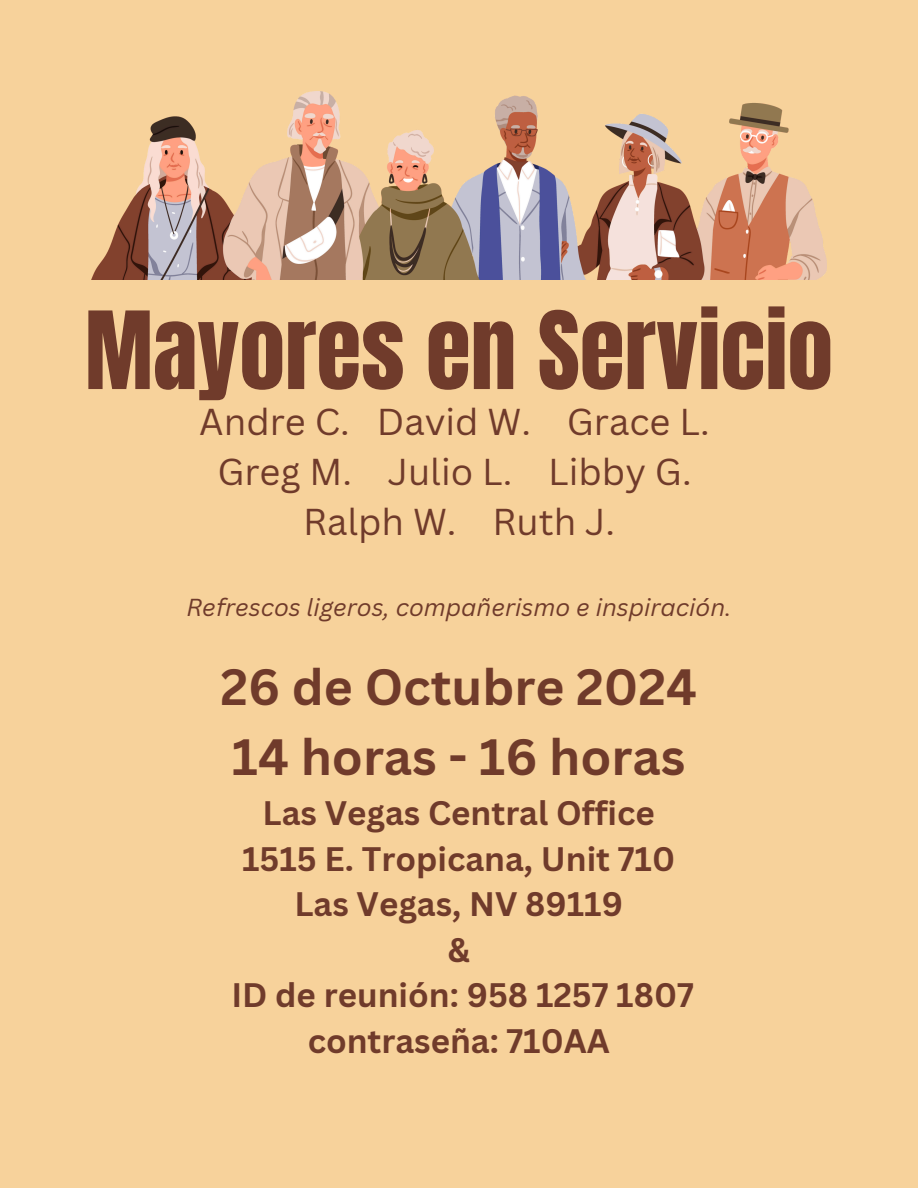
<style>
.page{position:relative;width:918px;height:1188px;background:#f7d29b}
.page>*{position:absolute;margin:0;border:0;box-sizing:border-box;transform-origin:0 0}
.t1{font:91.5px "Anton";color:#703b2b}
.t2{font:700 49.65px/69.3px "Canva Sans";color:#703b2b}
.t3{font:36.45px/50.2px "Canva Sans";color:#703b2b;text-align:center}
.t4{font:700 33.15px/45.6px "Canva Sans";color:#703b2b;text-align:center}
.t5{font:italic 24px "Canva Sans";color:#703b2b}
</style>
<div class="page">
<img style="left:92px;top:92px;width:734px;height:188px">
<h1 class="t1" style="left:85px;top:285px;width:750px">Mayores en Servicio</h1>
<h3 class="t3" style="left:199px;top:395px;width:512px">Andre C. David W. Grace L.<br>Greg M. Julio L. Libby G.<br>Ralph W. Ruth J.</h3>
<h2 class="t5" style="left:186px;top:590px;width:547px">Refrescos ligeros, compañerismo e inspiración.</h2>
<p class="t2" style="left:220px;top:651px;width:478px">26 de Octubre 2024<br>14 horas - 16 horas</p>
<p class="t4" style="left:231px;top:790px;width:464px">Las Vegas Central Office<br>1515 E. Tropicana, Unit 710<br>Las Vegas, NV 89119<br>&amp;<br>ID de reunión: 958 1257 1807 contraseña: 710AA</p>
</div>
